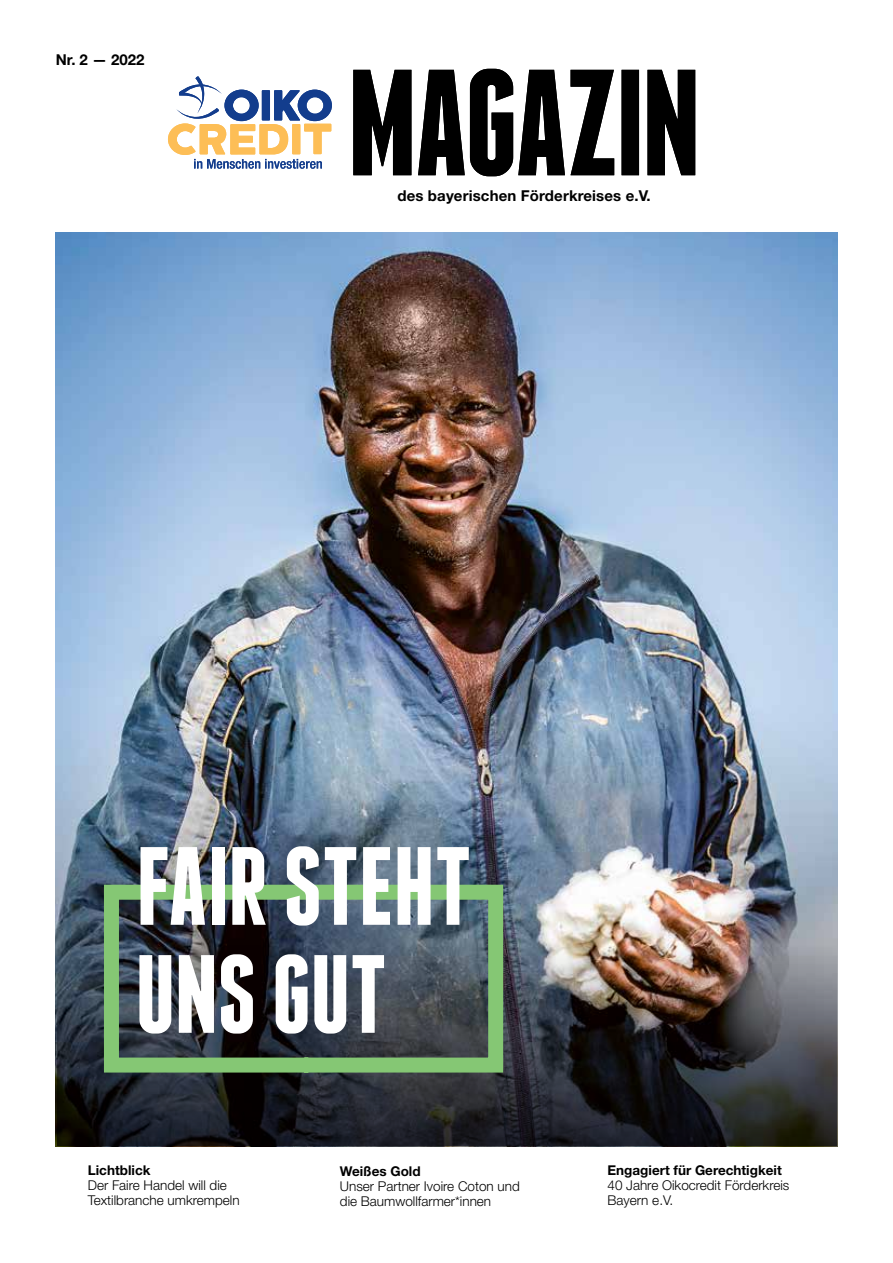
<style>
.page{position:relative;width:893px;height:1263px;background:#fff}
.page>*{position:absolute;margin:0;border:0;box-sizing:border-box;transform-origin:0 0}
.t1{font:700 111px/108px "Franchise";letter-spacing:-.02em;color:#fff}
.t2{font:700 15px "Helvetica Neue LT Pro";letter-spacing:.01em;color:#000}
.t3{font:300 13.5px/15px "Helvetica Neue LT Pro";color:#000}
.t4{font:700 13.5px "Helvetica Neue LT Pro";color:#000}
</style>
<div class="page">
<svg style="left:353px;top:69px;width:342px;height:107px"></svg>
<svg style="left:168px;top:76px;width:164px;height:93px"></svg>
<img style="left:56px;top:232px;width:781px;height:914px">
<img style="left:57px;top:945px;width:779px;height:200px">
<svg style="left:96px;top:877px;width:415px;height:203px;background:#465952"></svg>
<p class="t2" style="left:56px;top:50px;width:90px">Nr. 2 — 2022</p>
<p class="t2" style="left:397px;top:186px;width:255px">des bayerischen Förderkreises e.V.</p>
<h1 class="t1" style="left:135px;top:836px;width:339px">FAIR STEHT<br>UNS GUT</h1>
<p class="t4" style="left:88px;top:1162px;width:64px">Lichtblick</p>
<p class="t3" style="left:88px;top:1178px;width:153px">Der Faire Handel will die<br>Textilbranche umkrempeln</p>
<p class="t4" style="left:340px;top:1163px;width:82px">Weißes Gold</p>
<p class="t3" style="left:340px;top:1178px;width:181px">Unser Partner Ivoire Coton und die Baumwollfarmer*innen</p>
<p class="t4" style="left:607px;top:1162px;width:176px">Engagiert für Gerechtigkeit</p>
<p class="t3" style="left:607px;top:1178px;width:183px">40 Jahre Oikocredit Förderkreis<br>Bayern e.V.</p>
</div>
